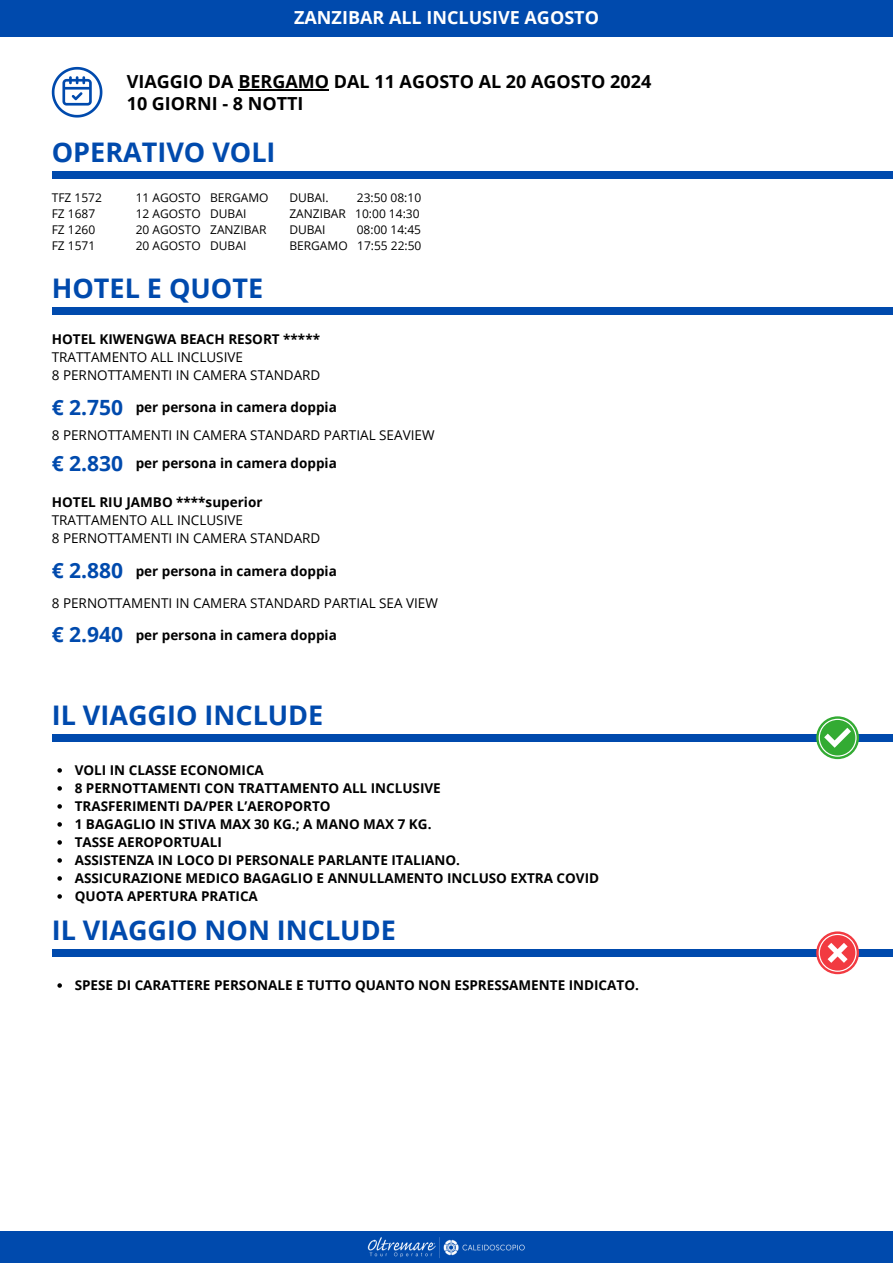
<style>
.page{position:relative;width:893px;height:1264px;background:#fff}
.page>*{position:absolute;margin:0;border:0;box-sizing:border-box;transform-origin:0 0}
.t1{font:700 27px "Open Sans";color:#004aad}
.t2{font:700 21px "Open Sans";color:#004aad}
.t3{font:700 18px "Open Sans";color:#000}
.t4{font:700 18px "Open Sans";color:#fff}
.t5{font:700 13.5px "Open Sans";color:#000}
.t6{font:13.5px/18px "Open Sans";color:#000}
.t7{font:12px "Open Sans";color:#000}
.s1{font-weight:700}
</style>
<div class="page">
<div style="left:0;top:1231px;width:892px;height:32px;background:#004aad"></div>
<img style="left:367px;top:1237px;width:158px;height:21px">
<div style="left:0;top:0;width:892px;height:37px;background:#004aad"></div>
<svg style="left:52px;top:67px;width:50px;height:51px"></svg>
<hr style="left:238px;top:90px;width:91px;height:1px;background:#000">
<div style="left:52px;top:307px;width:840px;height:7px;background:#004aad"></div>
<div style="left:52px;top:172px;width:840px;height:7px;background:#004aad"></div>
<div style="left:52px;top:734px;width:840px;height:7px;background:#004aad"></div>
<div style="left:52px;top:949px;width:840px;height:7px;background:#004aad"></div>
<svg style="left:816px;top:716px;width:42px;height:43px"></svg>
<svg style="left:818px;top:718px;width:38px;height:38px"></svg>
<svg style="left:816px;top:931px;width:42px;height:43px"></svg>
<svg style="left:818px;top:933px;width:38px;height:38px"></svg>
<svg style="left:57px;top:768px;width:5px;height:4px"></svg>
<svg style="left:57px;top:786px;width:5px;height:4px"></svg>
<svg style="left:57px;top:804px;width:5px;height:4px"></svg>
<svg style="left:57px;top:822px;width:5px;height:4px"></svg>
<svg style="left:57px;top:840px;width:5px;height:4px"></svg>
<svg style="left:57px;top:858px;width:5px;height:4px"></svg>
<svg style="left:57px;top:876px;width:5px;height:4px"></svg>
<svg style="left:57px;top:894px;width:5px;height:4px"></svg>
<svg style="left:57px;top:983px;width:5px;height:4px"></svg>
<p class="t4" style="left:294px;top:5px;width:306px">ZANZIBAR ALL INCLUSIVE AGOSTO</p>
<h3 class="t3" style="left:127px;top:69px;width:526px">VIAGGIO DA BERGAMO DAL 11 AGOSTO AL 20 AGOSTO 2024</h3>
<h3 class="t3" style="left:127px;top:90px;width:178px">10 GIORNI - 8 NOTTI</h3>
<h1 class="t1" style="left:52px;top:133px;width:225px">OPERATIVO VOLI</h1>
<h5 class="t7" style="left:52px;top:189px;width:52px">TFZ 1572</h5>
<h4 class="t7" style="left:52px;top:205px;width:45px">FZ 1687</h4>
<h2 class="t7" style="left:52px;top:221px;width:45px">FZ 1260</h2>
<h5 class="t7" style="left:52px;top:237px;width:45px">FZ 1571</h5>
<h1 class="t7" style="left:136px;top:189px;width:134px">11 AGOSTO BERGAMO</h1>
<h4 class="t7" style="left:136px;top:205px;width:67px">12 AGOSTO</h4>
<h2 class="t7" style="left:210px;top:205px;width:38px">DUBAI</h2>
<h2 class="t7" style="left:136px;top:221px;width:67px">20 AGOSTO</h2>
<h5 class="t7" style="left:210px;top:221px;width:58px">ZANZIBAR</h5>
<h5 class="t7" style="left:136px;top:237px;width:67px">20 AGOSTO</h5>
<h4 class="t7" style="left:210px;top:237px;width:38px">DUBAI</h4>
<h2 class="t7" style="left:289px;top:189px;width:41px">DUBAI.</h2>
<h2 class="t7" style="left:357px;top:189px;width:66px">23:50 08:10</h2>
<h5 class="t7" style="left:289px;top:205px;width:132px">ZANZIBAR 10:00 14:30</h5>
<h6 class="t7" style="left:289px;top:221px;width:38px">DUBAI</h6>
<h6 class="t7" style="left:357px;top:221px;width:66px">08:00 14:45</h6>
<h2 class="t7" style="left:289px;top:237px;width:134px">BERGAMO 17:55 22:50</h2>
<h1 class="t1" style="left:52px;top:269px;width:213px">HOTEL E QUOTE</h1>
<p class="t6" style="left:52px;top:329px;width:270px"><span class="s1">HOTEL KIWENGWA BEACH RESORT *****<br></span>TRATTAMENTO ALL INCLUSIVE<br>8 PERNOTTAMENTI IN CAMERA STANDARD</p>
<p class="t2" style="left:52px;top:392px;width:73px">€ 2.750</p>
<p class="t5" style="left:136px;top:398px;width:203px">per persona in camera doppia</p>
<p class="t6" style="left:52px;top:426px;width:384px">8 PERNOTTAMENTI IN CAMERA STANDARD PARTIAL SEAVIEW</p>
<p class="t2" style="left:52px;top:448px;width:73px">€ 2.830</p>
<p class="t5" style="left:136px;top:454px;width:203px">per persona in camera doppia</p>
<p class="t6" style="left:52px;top:493px;width:270px"><span class="s1">HOTEL RIU JAMBO ****superior<br></span>TRATTAMENTO ALL INCLUSIVE<br>8 PERNOTTAMENTI IN CAMERA STANDARD</p>
<p class="t2" style="left:52px;top:555px;width:73px">€ 2.880</p>
<p class="t5" style="left:136px;top:561px;width:203px">per persona in camera doppia</p>
<p class="t6" style="left:52px;top:594px;width:387px">8 PERNOTTAMENTI IN CAMERA STANDARD PARTIAL SEA VIEW</p>
<p class="t2" style="left:52px;top:619px;width:73px">€ 2.940</p>
<p class="t5" style="left:136px;top:625px;width:203px">per persona in camera doppia</p>
<p class="t1" style="left:52px;top:696px;width:273px">IL VIAGGIO INCLUDE</p>
<p class="t5" style="left:75px;top:760px;width:191px">VOLI IN CLASSE ECONOMICA</p>
<p class="t5" style="left:75px;top:778px;width:367px">8 PERNOTTAMENTI CON TRATTAMENTO ALL INCLUSIVE</p>
<p class="t5" style="left:75px;top:796px;width:257px">TRASFERIMENTI DA/PER L’AEROPORTO</p>
<p class="t5" style="left:75px;top:814px;width:358px">1 BAGAGLIO IN STIVA MAX 30 KG.; A MANO MAX 7 KG.</p>
<p class="t5" style="left:75px;top:832px;width:149px">TASSE AEROPORTUALI</p>
<p class="t5" style="left:75px;top:850px;width:387px">ASSISTENZA IN LOCO DI PERSONALE PARLANTE ITALIANO.</p>
<p class="t5" style="left:75px;top:868px;width:526px">ASSICURAZIONE MEDICO BAGAGLIO E ANNULLAMENTO INCLUSO EXTRA COVID</p>
<h1 class="t5" style="left:75px;top:886px;width:185px">QUOTA APERTURA PRATICA</h1>
<p class="t1" style="left:52px;top:911px;width:345px">IL VIAGGIO NON INCLUDE</p>
<p class="t5" style="left:75px;top:975px;width:565px">SPESE DI CARATTERE PERSONALE E TUTTO QUANTO NON ESPRESSAMENTE INDICATO.</p>
</div>
